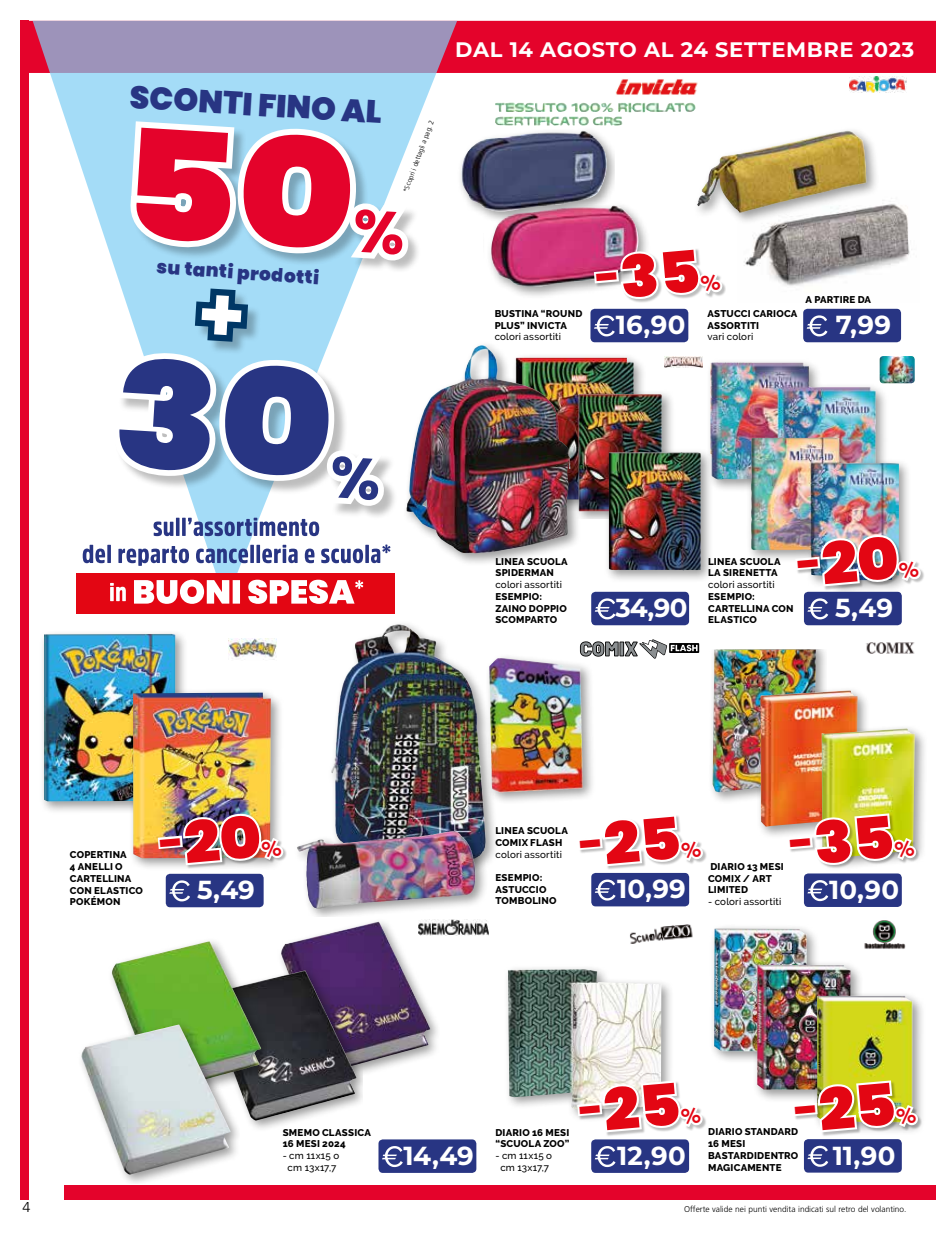
<style>
.page{position:relative;width:936px;height:1234px;background:#fff}
.page>*{position:absolute;margin:0;border:0;box-sizing:border-box;transform-origin:0 0}
.t1{font:900 31.65px "Poppins";color:#283583}
.t2{font:700 26.1px "Montserrat";letter-spacing:.005em;color:#fff}
.t3{font:700 21px "Montserrat";letter-spacing:.03em;color:#fff}
.t4{font:900 18.45px "Poppins";color:#283583}
.t5{font:300 14.4px "Frutiger";color:#000}
.t6{font:800 9.75px/11.7px "Raleway";letter-spacing:.02em;color:#000}
.t7{font:500 9.75px/11.7px "Raleway";letter-spacing:.02em;color:#000;text-align:center}
.t8{font:300 8.4px "Frutiger";color:#000}
.t9{font:300 7.05px "Frutiger";color:#000}
</style>
<div class="page">
<div style="left:28px;top:21px;width:907px;height:52px;background:#e4032b"></div>
<div style="left:64px;top:1185px;width:871px;height:14px;background:#e4032b"></div>
<div style="left:20px;top:21px;width:8px;height:1178px;background:#e4032b"></div>
<svg style="left:33px;top:21px;width:424px;height:581px"></svg>
<div style="left:131px;top:122px;width:291px;height:152px;background:#000;opacity:.26"></div>
<div style="left:77px;top:572px;width:318px;height:41px;background:#e30613"></div>
<svg style="left:110px;top:579px;width:253px;height:24px"></svg>
<svg style="left:83px;top:544px;width:307px;height:21px"></svg>
<div style="left:456px;top:119px;width:158px;height:104px;background:#000;opacity:.4"></div>
<img style="left:456px;top:130px;width:154px;height:83px">
<img style="left:864px;top:920px;width:42px;height:29px">
<img style="left:665px;top:356px;width:37px;height:11px">
<img style="left:866px;top:642px;width:48px;height:12px">
<svg style="left:579px;top:639px;width:120px;height:19px"></svg>
<div style="left:484px;top:653px;width:112px;height:152px;background:#000;opacity:.4"></div>
<img style="left:499px;top:658px;width:44px;height:134px">
<div style="left:327px;top:619px;width:172px;height:264px;background:#000;opacity:.4"></div>
<img style="left:331px;top:624px;width:67px;height:202px">
<div style="left:705px;top:357px;width:184px;height:160px;background:#000;opacity:.4"></div>
<img style="left:710px;top:362px;width:166px;height:142px">
<div style="left:39px;top:629px;width:149px;height:185px;background:#000;opacity:.4"></div>
<img style="left:44px;top:633px;width:131px;height:168px">
<div style="left:707px;top:649px;width:119px;height:155px;background:#000;opacity:.4"></div>
<img style="left:712px;top:649px;width:102px;height:143px">
<div style="left:591px;top:872px;width:98px;height:34px;background:#283583;border-radius:4px"></div>
<svg style="left:594px;top:879px;width:21px;height:21px"></svg>
<div style="left:803px;top:591px;width:98px;height:34px;background:#283583;border-radius:4px"></div>
<svg style="left:807px;top:598px;width:21px;height:21px"></svg>
<div style="left:166px;top:873px;width:97px;height:34px;background:#283583;border-radius:4px"></div>
<svg style="left:169px;top:880px;width:21px;height:21px"></svg>
<div style="left:378px;top:1139px;width:98px;height:33px;background:#283583;border-radius:4px"></div>
<svg style="left:382px;top:1146px;width:21px;height:20px"></svg>
<div style="left:591px;top:591px;width:98px;height:34px;background:#283583;border-radius:4px"></div>
<svg style="left:594px;top:598px;width:21px;height:21px"></svg>
<div style="left:591px;top:1139px;width:98px;height:33px;background:#283583;border-radius:4px"></div>
<svg style="left:594px;top:1146px;width:21px;height:20px"></svg>
<div style="left:803px;top:873px;width:98px;height:33px;background:#283583;border-radius:4px"></div>
<svg style="left:807px;top:880px;width:21px;height:20px"></svg>
<img style="left:879px;top:356px;width:35px;height:27px">
<div style="left:746px;top:432px;width:166px;height:159px;background:#000;opacity:.4"></div>
<img style="left:750px;top:437px;width:148px;height:146px">
<img style="left:228px;top:638px;width:48px;height:22px">
<div style="left:128px;top:687px;width:156px;height:184px;background:#000;opacity:.4"></div>
<img style="left:133px;top:692px;width:138px;height:166px">
<div style="left:503px;top:964px;width:172px;height:158px;background:#000;opacity:.4"></div>
<img style="left:508px;top:969px;width:153px;height:140px">
<div style="left:277px;top:917px;width:162px;height:162px;background:#000;opacity:.4"></div>
<img style="left:281px;top:921px;width:149px;height:150px">
<div style="left:203px;top:965px;width:159px;height:166px;background:#000;opacity:.4"></div>
<img style="left:240px;top:970px;width:117px;height:150px">
<div style="left:107px;top:936px;width:159px;height:161px;background:#000;opacity:.4"></div>
<img style="left:112px;top:941px;width:149px;height:150px">
<div style="left:77px;top:1020px;width:163px;height:162px;background:#000;opacity:.4"></div>
<img style="left:81px;top:1024px;width:149px;height:150px">
<img style="left:418px;top:919px;width:70px;height:15px">
<div style="left:755px;top:685px;width:115px;height:154px;background:#000;opacity:.4"></div>
<img style="left:760px;top:690px;width:97px;height:136px">
<div style="left:293px;top:826px;width:194px;height:90px;background:#000;opacity:.4"></div>
<img style="left:329px;top:831px;width:119px;height:12px">
<div style="left:511px;top:353px;width:136px;height:158px;background:#000;opacity:.4"></div>
<img style="left:584px;top:357px;width:49px;height:32px">
<div style="left:573px;top:389px;width:102px;height:129px;background:#000;opacity:.4"></div>
<img style="left:584px;top:394px;width:78px;height:117px">
<div style="left:604px;top:447px;width:108px;height:136px;background:#000;opacity:.4"></div>
<img style="left:609px;top:452px;width:72px;height:118px">
<div style="left:402px;top:341px;width:182px;height:225px;background:#000;opacity:.4"></div>
<img style="left:406px;top:345px;width:164px;height:208px">
<img style="left:849px;top:77px;width:57px;height:16px">
<img style="left:495px;top:102px;width:200px;height:11px">
<div style="left:590px;top:309px;width:98px;height:33px;background:#283583;border-radius:4px"></div>
<svg style="left:594px;top:315px;width:20px;height:21px"></svg>
<div style="left:803px;top:309px;width:98px;height:33px;background:#283583;border-radius:4px"></div>
<svg style="left:806px;top:315px;width:21px;height:21px"></svg>
<div style="left:693px;top:126px;width:186px;height:99px;background:#000;opacity:.4"></div>
<img style="left:697px;top:131px;width:169px;height:82px">
<img style="left:737px;top:190px;width:173px;height:96px">
<div style="left:483px;top:193px;width:169px;height:105px;background:#000;opacity:.4"></div>
<img style="left:490px;top:205px;width:156px;height:82px">
<img style="left:616px;top:79px;width:82px;height:16px">
<div style="left:803px;top:1138px;width:98px;height:34px;background:#283583;border-radius:4px"></div>
<svg style="left:807px;top:1145px;width:21px;height:21px"></svg>
<div style="left:709px;top:923px;width:111px;height:141px;background:#000;opacity:.4"></div>
<img style="left:714px;top:928px;width:92px;height:123px">
<img style="left:629px;top:924px;width:64px;height:20px">
<div style="left:816px;top:723px;width:112px;height:148px;background:#000;opacity:.4"></div>
<img style="left:821px;top:728px;width:93px;height:83px">
<div style="left:752px;top:959px;width:110px;height:143px;background:#000;opacity:.4"></div>
<img style="left:757px;top:964px;width:93px;height:125px">
<div style="left:812px;top:990px;width:113px;height:145px;background:#000;opacity:.4"></div>
<img style="left:816px;top:995px;width:96px;height:82px">
<div style="left:594px;top:248px;width:132px;height:55px;background:#000;opacity:.26"></div>
<div style="left:795px;top:535px;width:129px;height:55px;background:#000;opacity:.26"></div>
<div style="left:158px;top:814px;width:129px;height:55px;background:#000;opacity:.26"></div>
<div style="left:578px;top:814px;width:129px;height:56px;background:#000;opacity:.26"></div>
<div style="left:577px;top:1080px;width:130px;height:56px;background:#000;opacity:.26"></div>
<div style="left:793px;top:1080px;width:129px;height:56px;background:#000;opacity:.26"></div>
<div style="left:788px;top:813px;width:132px;height:55px;background:#000;opacity:.26"></div>
<svg style="left:125px;top:115px;width:293px;height:155px"></svg>
<svg style="left:108px;top:282px;width:285px;height:254px"></svg>
<svg style="left:591px;top:245px;width:132px;height:57px"></svg>
<img style="left:793px;top:532px;width:129px;height:56px">
<img style="left:155px;top:810px;width:130px;height:57px">
<svg style="left:578px;top:814px;width:126px;height:54px"></svg>
<svg style="left:575px;top:1077px;width:129px;height:57px"></svg>
<img style="left:790px;top:1077px;width:129px;height:57px">
<img style="left:785px;top:811px;width:132px;height:57px">
<h1 class="t1" style="left:131px;top:77px;width:254px;rotate:4deg">SCONTI FINO AL</h1>
<p class="t9" style="left:401px;top:191px;width:78px;rotate:-69deg">*Scopri i dettagli a pag. 2</p>
<h3 class="t3" style="left:455px;top:34px;width:460px">DAL 14 AGOSTO AL 24 SETTEMBRE 2023</h3>
<h3 class="t4" style="left:157px;top:256px;width:164px;rotate:4deg">su tanti prodotti</h3>
<p class="t6" style="left:494px;top:307px;width:89px">BUSTINA “ROUND<br>PLUS” INVICTA</p>
<p class="t7" style="left:494px;top:331px;width:68px">colori assortiti</p>
<h2 class="t2" style="left:616px;top:306px;width:71px">16,90</h2>
<p class="t6" style="left:707px;top:307px;width:92px">ASTUCCI CARIOCA<br>ASSORTITI</p>
<p class="t7" style="left:707px;top:331px;width:47px">vari colori</p>
<p class="t6" style="left:805px;top:293px;width:67px">A PARTIRE DA</p>
<h2 class="t2" style="left:835px;top:306px;width:57px">7,99</h2>
<p class="t6" style="left:70px;top:849px;width:74px">COPERTINA<br>4 ANELLI O<br>CARTELLINA<br>CON ELASTICO<br>POKÉMON</p>
<h2 class="t2" style="left:197px;top:870px;width:59px">5,49</h2>
<p class="t6" style="left:495px;top:555px;width:74px">LINEA SCUOLA<br>SPIDERMAN</p>
<p class="t7" style="left:495px;top:578px;width:68px">colori assortiti</p>
<p class="t6" style="left:495px;top:590px;width:73px">ESEMPIO:<br>ZAINO DOPPIO<br>SCOMPARTO</p>
<h2 class="t2" style="left:615px;top:589px;width:73px">34,90</h2>
<p class="t6" style="left:708px;top:555px;width:74px">LINEA SCUOLA<br>LA SIRENETTA</p>
<p class="t7" style="left:708px;top:578px;width:68px">colori assortiti</p>
<p class="t6" style="left:708px;top:590px;width:87px">ESEMPIO:<br>CARTELLINA CON<br>ELASTICO</p>
<h2 class="t2" style="left:835px;top:589px;width:59px">5,49</h2>
<p class="t6" style="left:495px;top:824px;width:74px">LINEA SCUOLA<br>COMIX FLASH</p>
<p class="t7" style="left:495px;top:848px;width:68px">colori assortiti</p>
<p class="t6" style="left:495px;top:871px;width:62px">ESEMPIO:<br>ASTUCCIO<br>TOMBOLINO</p>
<h2 class="t2" style="left:617px;top:870px;width:70px">10,99</h2>
<p class="t6" style="left:708px;top:860px;width:77px">DIARIO 13 MESI<br>COMIX / ART<br>LIMITED</p>
<p class="t7" style="left:708px;top:895px;width:75px">- colori assortiti</p>
<h2 class="t2" style="left:829px;top:870px;width:71px">10,90</h2>
<p class="t6" style="left:283px;top:1126px;width:90px">SMEMO CLASSICA<br>16 MESI 2024</p>
<p class="t7" style="left:283px;top:1149px;width:58px">- cm 11x15 o cm 13x17,7</p>
<h2 class="t2" style="left:403px;top:1136px;width:72px">14,49</h2>
<p class="t6" style="left:495px;top:1126px;width:75px">DIARIO 16 MESI “SCUOLA ZOO”</p>
<p class="t7" style="left:495px;top:1149px;width:58px">- cm 11x15 o cm 13x17,7</p>
<h2 class="t2" style="left:617px;top:1136px;width:70px">12,90</h2>
<p class="t6" style="left:708px;top:1125px;width:92px">DIARIO STANDARD<br>16 MESI<br>BASTARDIDENTRO<br>MAGICAMENTE</p>
<h2 class="t2" style="left:832px;top:1136px;width:64px">11,90</h2>
<h3 class="t5" style="left:23px;top:1198px;width:9px">4</h3>
<p class="t8" style="left:684px;top:1204px;width:224px">Offerte valide nei punti vendita indicati sul retro del volantino.</p>
</div>
